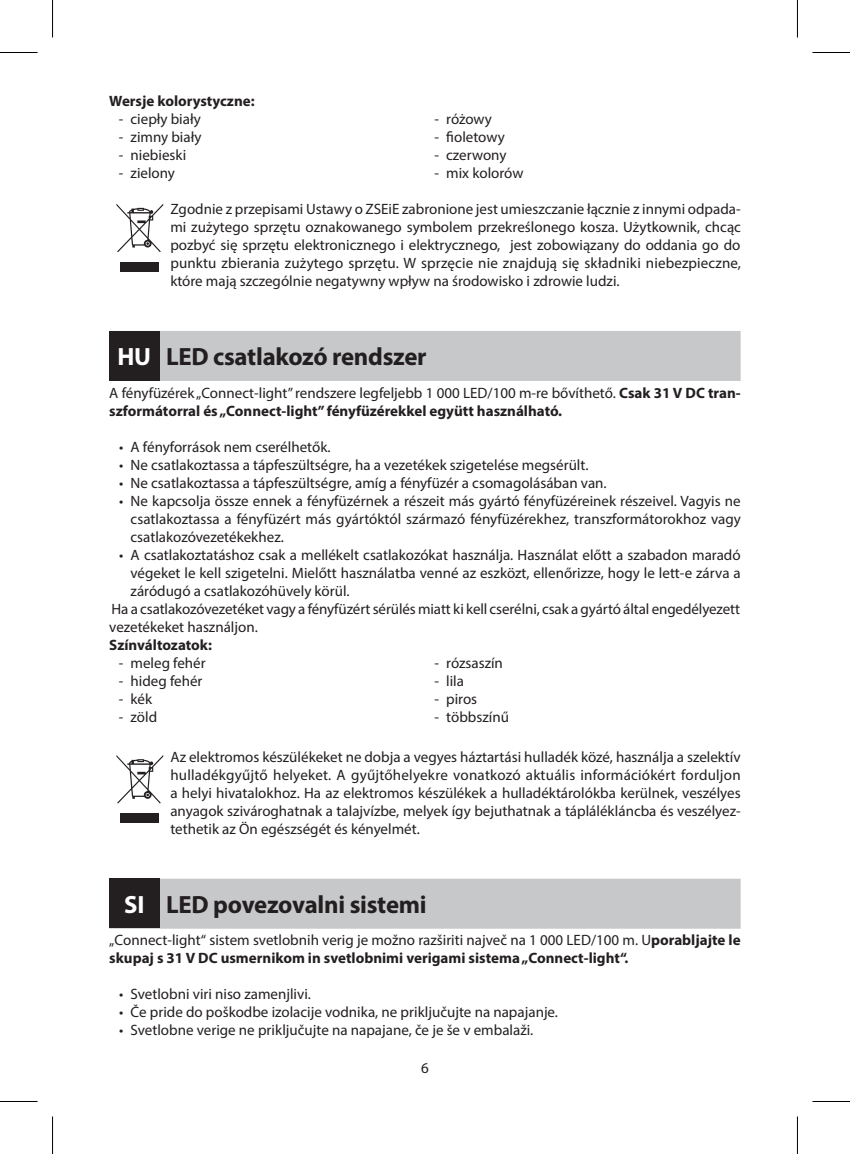
<style>
.page{position:relative;width:850px;height:1154px;background:#fff}
.page>*{position:absolute;margin:0;border:0;box-sizing:border-box;transform-origin:0 0}
.t1{font:700 25px "Myriad Pro";letter-spacing:-.01em;color:#231f20}
.t2{font:15px/18px "Myriad Pro";color:#231f20;text-align:justify}
.t3{font:700 15px/18px "Myriad Pro";color:#231f20}
.s1{color:#fff}
.s2{font-weight:400}
</style>
<div class="page">
<div style="left:109px;top:331px;width:631px;height:50px;background:#c7c8ca"></div>
<svg style="left:116px;top:204px;width:47px;height:48px"></svg>
<div style="left:120px;top:262px;width:39px;height:9px;background:#231f20"></div>
<div style="left:109px;top:331px;width:50px;height:49px;background:#231f20"></div>
<div style="left:109px;top:879px;width:631px;height:50px;background:#c7c8ca"></div>
<svg style="left:116px;top:755px;width:47px;height:48px"></svg>
<div style="left:120px;top:813px;width:39px;height:10px;background:#231f20"></div>
<div style="left:109px;top:878px;width:50px;height:50px;background:#231f20"></div>
<hr style="left:0;top:52px;width:38px;height:1px;background:#000">
<hr style="left:812px;top:52px;width:37px;height:1px;background:#000">
<hr style="left:0;top:1101px;width:38px;height:1px;background:#000">
<hr style="left:812px;top:1101px;width:37px;height:1px;background:#000">
<hr style="left:52px;top:0;width:1px;height:38px;background:#000">
<hr style="left:52px;top:1116px;width:1px;height:38px;background:#000">
<hr style="left:796px;top:0;width:1px;height:38px;background:#000">
<hr style="left:796px;top:1116px;width:1px;height:38px;background:#000">
<p class="t3" style="left:109px;top:92px;width:147px">Wersje kolorystyczne:</p>
<p class="t2" style="left:119px;top:110px;width:83px">- ciepły biały</p>
<p class="t2" style="left:119px;top:128px;width:84px">- zimny biały</p>
<p class="t2" style="left:119px;top:146px;width:69px">- niebieski</p>
<p class="t2" style="left:119px;top:164px;width:58px">- zielony</p>
<p class="t2" style="left:434px;top:110px;width:59px">- różowy</p>
<p class="t2" style="left:434px;top:128px;width:72px">- fioletowy</p>
<p class="t2" style="left:434px;top:146px;width:73px">- czerwony</p>
<p class="t2" style="left:434px;top:164px;width:90px">- mix kolorów</p>
<p class="t2" style="left:170px;top:200px;width:572px">Zgodnie z przepisami Ustawy o ZSEiE zabronione jest umieszczanie łącznie z innymi odpada&shy;mi zużytego sprzętu oznakowanego symbolem przekreślonego kosza. Użytkownik, chcąc pozbyć się sprzętu elektronicznego i elektrycznego, jest zobowiązany do oddania go do punktu zbierania zużytego sprzętu. W sprzęcie nie znajdują się składniki niebezpieczne, które mają szczególnie negatywny wpływ na środowisko i zdrowie ludzi.</p>
<h1 class="t1" style="left:117px;top:341px;width:310px"><span class="s1">HU</span> LED csatlakozó rendszer</h1>
<p class="t3" style="left:109px;top:383px;width:632px"><span class="s2">A fényfüzérek „Connect-light” rendszere legfeljebb 1 000 LED/100 m-re bővíthető.</span> Csak 31 V DC tran&shy;szformátorral és „Connect-light” fényfüzérekkel együtt használható.</p>
<p class="t2" style="left:119px;top:437px;width:213px">• A fényforrások nem cserélhetők.</p>
<p class="t2" style="left:119px;top:455px;width:470px">• Ne csatlakoztassa a tápfeszültségre, ha a vezetékek szigetelése megsérült.</p>
<p class="t2" style="left:119px;top:473px;width:488px">• Ne csatlakoztassa a tápfeszültségre, amíg a fényfüzér a csomagolásában van.</p>
<p class="t2" style="left:130px;top:491px;width:611px;text-indent:-11px">• Ne kapcsolja össze ennek a fényfüzérnek a részeit más gyártó fényfüzéreinek részeivel. Vagyis ne csatlakoztassa a fényfüzért más gyártóktól származó fényfüzérekhez, transzformátorokhoz vagy csatlakozóvezetékekhez.</p>
<p class="t2" style="left:119px;top:545px;width:622px">• A csatlakoztatáshoz csak a mellékelt csatlakozókat használja. Használat előtt a szabadon maradó</p>
<p class="t2" style="left:130px;top:563px;width:611px">végeket le kell szigetelni. Mielőtt használatba venné az eszközt, ellenőrizze, hogy le lett-e zárva a</p>
<p class="t2" style="left:130px;top:581px;width:220px">záródugó a csatlakozóhüvely körül.</p>
<p class="t2" style="left:111px;top:599px;width:629px">Ha a csatlakozóvezetéket vagy a fényfüzért sérülés miatt ki kell cserélni, csak a gyártó által engedélyezett</p>
<p class="t2" style="left:109px;top:617px;width:150px">vezetékeket használjon.</p>
<p class="t3" style="left:109px;top:635px;width:104px">Színváltozatok:</p>
<p class="t2" style="left:119px;top:653px;width:88px">- meleg fehér</p>
<p class="t2" style="left:119px;top:671px;width:85px">- hideg fehér</p>
<p class="t2" style="left:119px;top:689px;width:35px">- kék</p>
<p class="t2" style="left:119px;top:707px;width:40px">- zöld</p>
<p class="t2" style="left:434px;top:653px;width:70px">- rózsaszín</p>
<p class="t2" style="left:434px;top:671px;width:31px">- lila</p>
<p class="t2" style="left:434px;top:689px;width:44px">- piros</p>
<p class="t2" style="left:434px;top:707px;width:76px">- többszínű</p>
<p class="t2" style="left:170px;top:748px;width:571px">Az elektromos készülékeket ne dobja a vegyes háztartási hulladék közé, használja a szelektív hulladékgyűjtő helyeket. A gyűjtőhelyekre vonatkozó aktuális információkért forduljon a helyi hivatalokhoz. Ha az elektromos készülékek a hulladéktárolókba kerülnek, veszélyes anyagok szivároghatnak a talajvízbe, melyek így bejuthatnak a táplálékláncba és veszélyez&shy;tethetik az Ön egészségét és kényelmét.</p>
<h1 class="t1" style="left:124px;top:888px;width:304px"><span class="s1">SI</span> LED povezovalni sistemi</h1>
<p class="t3" style="left:109px;top:931px;width:632px"><span class="s2">„Connect-light“ sistem svetlobnih verig je možno razširiti največ na 1 000 LED/100 m. U</span>porabljajte le skupaj s 31 V DC usmernikom in svetlobnimi verigami sistema „Connect-light“.</p>
<p class="t2" style="left:119px;top:985px;width:193px">• Svetlobni viri niso zamenjlivi.</p>
<p class="t2" style="left:119px;top:1003px;width:440px">• Če pride do poškodbe izolacije vodnika, ne priključujte na napajanje.</p>
<p class="t2" style="left:119px;top:1021px;width:415px">• Svetlobne verige ne priključujte na napajane, če je še v embalaži.</p>
<p class="t2" style="left:421px;top:1059px;width:9px">6</p>
</div>
